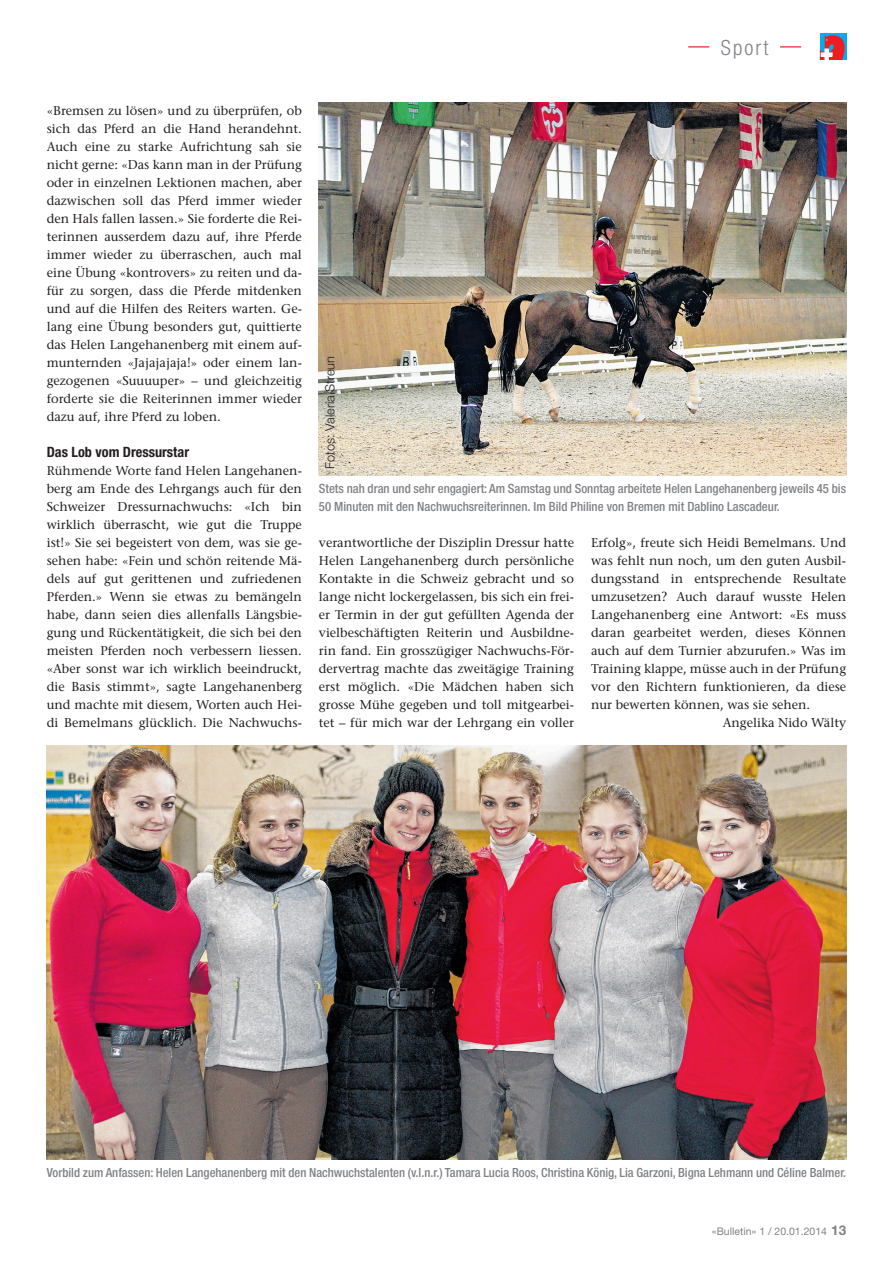
<style>
.page{position:relative;width:893px;height:1263px;background:#fff}
.page>*{position:absolute;margin:0;border:0;box-sizing:border-box;transform-origin:0 0}
.t1{font:300 condensed 21px "Helvetica Neue LT Std";letter-spacing:.1em;color:#808285}
._05-zwischentitel_d{font:700 condensed 14.25px "Helvetica Neue LT Std";color:#231f20}
.t2{font:700 13.5px "Helvetica Neue LT Std";color:#808285}
._04-grundtext_d{font:500 12.75px/18px "Stone Serif Std";color:#231f20;text-align:justify}
._06-bildlegende_d{font:500 condensed 12.75px/18px "Helvetica Neue LT Std";color:#808285}
._07_bildnachweis_d_f{font:300 12.75px "Helvetica Neue LT Std";color:#231f20}
._06-bildlegende_f{font:500 condensed 12.6px "Helvetica Neue LT Std";color:#808285}
.t3{font:10.5px "Helvetica Neue LT Std";color:#808285}
</style>
<div class="page">
<div style="left:820px;top:34px;width:26px;height:26px;background:#00aeef"></div>
<svg style="left:820px;top:35px;width:25px;height:25px"></svg>
<svg style="left:688px;top:46px;width:21px;height:1px"></svg>
<svg style="left:780px;top:46px;width:21px;height:1px"></svg>
<img style="left:319px;top:102px;width:527px;height:373px">
<img style="left:47px;top:745px;width:799px;height:414px">
<p class="t1" style="left:721px;top:35px;width:49px">Sport</p>
<p class="_04-grundtext_d" style="left:47px;top:102px;width:257px">«Bremsen zu lösen» und zu überprüfen, ob sich das Pferd an die Hand herandehnt.<br>Auch eine zu starke Aufrichtung sah sie nicht gerne: «Das kann man in der Prüfung oder in einzelnen Lektionen machen, aber dazwischen soll das Pferd immer wieder den Hals fallen lassen.» Sie forderte die Rei&shy;terinnen ausserdem dazu auf, ihre Pferde immer wieder zu überraschen, auch mal eine Übung «kontrovers» zu reiten und da&shy;für zu sorgen, dass die Pferde mitdenken und auf die Hilfen des Reiters warten. Ge&shy;lang eine Übung besonders gut, quittierte das Helen Langehanenberg mit einem auf&shy;munternden «Jajajajaja!» oder einem lan&shy;gezogenen «Suuuuper» – und gleichzeitig forderte sie die Reiterinnen immer wieder dazu auf, ihre Pferd zu loben.</p>
<p class="_05-zwischentitel_d" style="left:47px;top:444px;width:144px">Das Lob vom Dressurstar</p>
<p class="_04-grundtext_d" style="left:47px;top:462px;width:257px">Rühmende Worte fand Helen Langehanen&shy;berg am Ende des Lehrgangs auch für den Schweizer Dressurnachwuchs: «Ich bin wirklich überrascht, wie gut die Truppe ist!» Sie sei begeistert von dem, was sie ge&shy;sehen habe: «Fein und schön reitende Mä&shy;dels auf gut gerittenen und zufriedenen Pferden.» Wenn sie etwas zu bemängeln habe, dann seien dies allenfalls Längsbie&shy;gung und Rückentätigkeit, die sich bei den meisten Pferden noch verbessern liessen. «Aber sonst war ich wirklich beeindruckt, die Basis stimmt», sagte Langehanenberg und machte mit diesem, Worten auch Hei&shy;di Bemelmans glücklich. Die Nachwuchs-</p>
<p class="_07_bildnachweis_d_f" style="left:322px;top:469px;width:114px;rotate:-90deg">Fotos: Valeria Streun</p>
<p class="_06-bildlegende_d" style="left:319px;top:480px;width:529px">Stets nah dran und sehr engagiert: Am Samstag und Sonntag arbeitete Helen Langehanenberg jeweils 45 bis<br>50 Minuten mit den Nachwuchsreiterinnen. Im Bild Philine von Bremen mit Dablino Lascadeur.</p>
<p class="_04-grundtext_d" style="left:319px;top:534px;width:257px">verantwortliche der Disziplin Dressur hatte Helen Langehanenberg durch persönliche Kontakte in die Schweiz gebracht und so lange nicht lockergelassen, bis sich ein frei&shy;er Termin in der gut gefüllten Agenda der vielbeschäftigten Reiterin und Ausbildne&shy;rin fand. Ein grosszügiger Nachwuchs-För&shy;dervertrag machte das zweitägige Training erst möglich. «Die Mädchen haben sich grosse Mühe gegeben und toll mitgearbei&shy;tet – für mich war der Lehrgang ein voller</p>
<p class="_04-grundtext_d" style="left:591px;top:534px;width:257px">Erfolg», freute sich Heidi Bemelmans. Und</p>
<p class="_04-grundtext_d" style="left:591px;top:552px;width:257px">was fehlt nun noch, um den guten Ausbil-</p>
<p class="_04-grundtext_d" style="left:591px;top:570px;width:257px">dungsstand in entsprechende Resultate</p>
<p class="_04-grundtext_d" style="left:591px;top:588px;width:257px">umzusetzen? Auch darauf wusste Helen</p>
<p class="_04-grundtext_d" style="left:591px;top:606px;width:257px">Langehanenberg eine Antwort: «Es muss</p>
<p class="_04-grundtext_d" style="left:591px;top:624px;width:257px">daran gearbeitet werden, dieses Können</p>
<p class="_04-grundtext_d" style="left:591px;top:642px;width:257px">auch auf dem Turnier abzurufen.» Was im</p>
<p class="_04-grundtext_d" style="left:591px;top:660px;width:257px">Training klappe, müsse auch in der Prüfung</p>
<p class="_04-grundtext_d" style="left:591px;top:678px;width:257px">vor den Richtern funktionieren, da diese</p>
<p class="_04-grundtext_d" style="left:591px;top:696px;width:221px">nur bewerten können, was sie sehen.</p>
<p class="_04-grundtext_d" style="left:723px;top:714px;width:125px">Angelika Nido Wälty</p>
<p class="_06-bildlegende_f" style="left:47px;top:1165px;width:801px">Vorbild zum Anfassen: Helen Langehanenberg mit den Nachwuchstalenten (v.l.n.r.) Tamara Lucia Roos, Christina König, Lia Garzoni, Bigna Lehmann und Céline Balmer.</p>
<p class="t3" style="left:712px;top:1225px;width:117px">«Bulletin» 1 / 20.01.2014</p>
<p class="t2" style="left:831px;top:1222px;width:17px">13</p>
</div>
